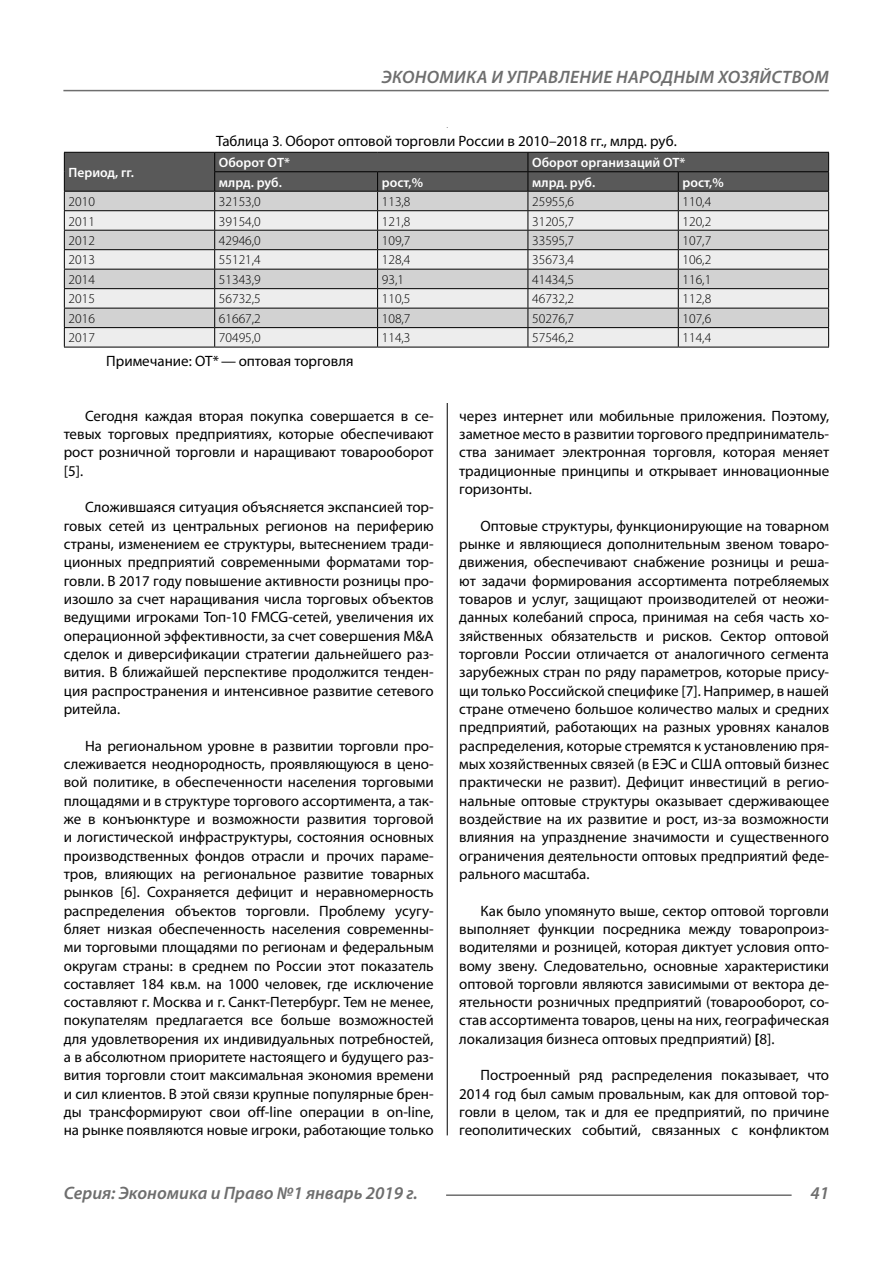
<style>
.page{position:relative;width:893px;height:1263px;background:#fff}
.page>*{position:absolute;margin:0;border:0;box-sizing:border-box;transform-origin:0 0}
.t1{font:italic 600 18px "Myriad Pro";color:#6e6e6e}
.Normal{font:15px/18.3px "Myriad Pro";color:#000;text-align:justify}
.podpis{font:15px "Myriad Pro";color:#000}
.Tab_content{font:300 13.5px "Myriad Pro";color:#000}
.Tab_header{font:600 13.5px "Myriad Pro";color:#fff}
.s1{font-weight:700}
</style>
<div class="page">
<hr style="left:447px;top:128px;width:1px;height:1007px;background:#000">
<div style="left:64px;top:128px;width:765px;height:274px;background:#fff"></div>
<hr style="left:64px;top:347px;width:151px;height:1px;background:#000">
<hr style="left:215px;top:347px;width:163px;height:1px;background:#000">
<hr style="left:378px;top:347px;width:150px;height:1px;background:#000">
<hr style="left:528px;top:347px;width:150px;height:1px;background:#000">
<hr style="left:678px;top:347px;width:151px;height:1px;background:#000">
<svg style="left:64px;top:152px;width:765px;height:195px;background:#b9b9b9"></svg>
<hr style="left:64px;top:191px;width:151px;height:1px;background:#000">
<hr style="left:215px;top:191px;width:163px;height:1px;background:#000">
<hr style="left:378px;top:191px;width:150px;height:1px;background:#000">
<hr style="left:528px;top:191px;width:150px;height:1px;background:#000">
<hr style="left:678px;top:191px;width:151px;height:1px;background:#000">
<hr style="left:63px;top:90px;width:766px;height:1px;background:#6e6e6e">
<hr style="left:446px;top:1194px;width:346px;height:2px;background:#6e6e6e">
<p class="t1" style="left:382px;top:66px;width:24px">Экономика</p>
<p class="t1" style="left:491px;top:66px;width:27px">и управление</p>
<p class="t1" style="left:616px;top:66px;width:13px">народн</p>
<p class="t1" style="left:686px;top:66px;width:99px">ым хозяйством</p>
<p class="Tab_header" style="left:69px;top:164px;width:67px">Период, гг.</p>
<p class="podpis" style="left:216px;top:132px;width:462px">Таблица 3. Оборот оптовой торговли России в 2010–2018 гг., млрд. руб.</p>
<p class="Tab_header" style="left:219px;top:154px;width:73px">Оборот ОТ*</p>
<p class="Tab_header" style="left:532px;top:154px;width:155px">Оборот организаций ОТ*</p>
<p class="Tab_header" style="left:219px;top:173px;width:64px">млрд. руб.</p>
<p class="Tab_header" style="left:382px;top:173px;width:43px">рост,%</p>
<p class="Tab_header" style="left:532px;top:173px;width:64px">млрд. руб.</p>
<p class="Tab_header" style="left:682px;top:173px;width:43px">рост,%</p>
<p class="Tab_content" style="left:69px;top:193px;width:28px">2010</p>
<p class="Tab_content" style="left:219px;top:193px;width:43px">32153,0</p>
<p class="Tab_content" style="left:382px;top:193px;width:30px">113,8</p>
<p class="Tab_content" style="left:532px;top:193px;width:43px">25955,6</p>
<p class="Tab_content" style="left:682px;top:193px;width:30px">110,4</p>
<p class="Tab_content" style="left:69px;top:213px;width:28px">2011</p>
<p class="Tab_content" style="left:219px;top:213px;width:43px">39154,0</p>
<p class="Tab_content" style="left:382px;top:213px;width:30px">121,8</p>
<p class="Tab_content" style="left:532px;top:213px;width:43px">31205,7</p>
<p class="Tab_content" style="left:682px;top:213px;width:30px">120,2</p>
<p class="Tab_content" style="left:69px;top:232px;width:28px">2012</p>
<p class="Tab_content" style="left:219px;top:232px;width:43px">42946,0</p>
<p class="Tab_content" style="left:382px;top:232px;width:30px">109,7</p>
<p class="Tab_content" style="left:532px;top:232px;width:43px">33595,7</p>
<p class="Tab_content" style="left:682px;top:232px;width:30px">107,7</p>
<p class="Tab_content" style="left:69px;top:252px;width:28px">2013</p>
<p class="Tab_content" style="left:219px;top:252px;width:43px">55121,4</p>
<p class="Tab_content" style="left:382px;top:252px;width:30px">128,4</p>
<p class="Tab_content" style="left:532px;top:252px;width:43px">35673,4</p>
<p class="Tab_content" style="left:682px;top:252px;width:30px">106,2</p>
<p class="Tab_content" style="left:69px;top:271px;width:28px">2014</p>
<p class="Tab_content" style="left:219px;top:271px;width:43px">51343,9</p>
<p class="Tab_content" style="left:382px;top:271px;width:24px">93,1</p>
<p class="Tab_content" style="left:532px;top:271px;width:43px">41434,5</p>
<p class="Tab_content" style="left:682px;top:271px;width:30px">116,1</p>
<p class="Tab_content" style="left:69px;top:291px;width:28px">2015</p>
<p class="Tab_content" style="left:219px;top:291px;width:43px">56732,5</p>
<p class="Tab_content" style="left:382px;top:291px;width:30px">110,5</p>
<p class="Tab_content" style="left:532px;top:291px;width:43px">46732,2</p>
<p class="Tab_content" style="left:682px;top:291px;width:30px">112,8</p>
<p class="Tab_content" style="left:69px;top:310px;width:28px">2016</p>
<p class="Tab_content" style="left:219px;top:310px;width:43px">61667,2</p>
<p class="Tab_content" style="left:382px;top:310px;width:30px">108,7</p>
<p class="Tab_content" style="left:532px;top:310px;width:43px">50276,7</p>
<p class="Tab_content" style="left:682px;top:310px;width:30px">107,6</p>
<p class="Tab_content" style="left:69px;top:330px;width:28px">2017</p>
<p class="Tab_content" style="left:219px;top:330px;width:43px">70495,0</p>
<p class="Tab_content" style="left:382px;top:330px;width:30px">114,3</p>
<p class="Tab_content" style="left:532px;top:330px;width:43px">57546,2</p>
<p class="Tab_content" style="left:682px;top:330px;width:30px">114,4</p>
<p class="podpis" style="left:106px;top:351px;width:249px">Примечание: ОТ* — оптовая торговля</p>
<p class="Normal" style="left:64px;top:406px;width:371px;text-indent:21px">Сегодня каждая вторая покупка совершается в се&shy;тевых торговых предприятиях, которые обеспечивают рост розничной торговли и наращивают товарооборот [5].</p>
<p class="Normal" style="left:64px;top:498px;width:371px;text-indent:21px">Сложившаяся ситуация объясняется экспансией тор&shy;говых сетей из центральных регионов на периферию страны, изменением ее структуры, вытеснением тради&shy;ционных предприятий современными форматами тор&shy;говли. В 2017 году повышение активности розницы про&shy;изошло за счет наращивания числа торговых объектов ведущими игроками Топ‑10 FMCG-сетей, увеличения их операционной эффективности, за счет совершения M&amp;A сделок и диверсификации стратегии дальнейшего раз&shy;вития. В ближайшей перспективе продолжится тенден&shy;ция распространения и интенсивное развитие сетевого ритейла.</p>
<p class="Normal" style="left:64px;top:736px;width:371px;text-indent:21px">На региональном уровне в развитии торговли про&shy;слеживается неоднородность, проявляющуюся в цено&shy;вой политике, в обеспеченности населения торговыми площадями и в структуре торгового ассортимента, а так&shy;же в конъюнктуре и возможности развития торговой и логистической инфраструктуры, состояния основных производственных фондов отрасли и прочих параме&shy;тров, влияющих на региональное развитие товарных рынков [6]. Сохраняется дефицит и неравномерность распределения объектов торговли. Проблему усугу&shy;бляет низкая обеспеченность населения современны&shy;ми торговыми площадями по регионам и федеральным округам страны: в среднем по России этот показатель составляет 184 кв.м. на 1000 человек, где исключение составляют г. Москва и г. Санкт-Петербург. Тем не менее, покупателям предлагается все больше возможностей для удовлетворения их индивидуальных потребностей, а в абсолютном приоритете настоящего и будущего раз&shy;вития торговли стоит максимальная экономия времени и сил клиентов. В этой связи крупные популярные брен&shy;ды трансформируют свои off-line операции в оn-line, на рынке появляются новые игроки, работающие только</p>
<p class="Normal" style="left:459px;top:406px;width:371px">через интернет или мобильные приложения. Поэтому, заметное место в развитии торгового предприниматель&shy;ства занимает электронная торговля, которая меняет традиционные принципы и открывает инновационные горизонты.</p>
<p class="Normal" style="left:459px;top:516px;width:371px;text-indent:21px">Оптовые структуры, функционирующие на товарном рынке и являющиеся дополнительным звеном товаро&shy;движения, обеспечивают снабжение розницы и реша&shy;ют задачи формирования ассортимента потребляемых товаров и услуг, защищают производителей от неожи&shy;данных колебаний спроса, принимая на себя часть хо&shy;зяйственных обязательств и рисков. Сектор оптовой торговли России отличается от аналогичного сегмента зарубежных стран по ряду параметров, которые прису&shy;щи только Российской специфике [7]. Например, в нашей стране отмечено большое количество малых и средних предприятий, работающих на разных уровнях каналов распределения, которые стремятся к установлению пря&shy;мых хозяйственных связей (в ЕЭС и США оптовый бизнес практически не развит). Дефицит инвестиций в регио&shy;нальные оптовые структуры оказывает сдерживающее воздействие на их развитие и рост, из-за возможности влияния на упразднение значимости и существенного ограничения деятельности оптовых предприятий феде&shy;рального масштаба.</p>
<p class="Normal" style="left:459px;top:901px;width:371px;text-indent:21px">Как было упомянуто выше, сектор оптовой торговли выполняет функции посредника между товаропроиз&shy;водителями и розницей, которая диктует условия опто&shy;вому звену. Следовательно, основные характеристики оптовой торговли являются зависимыми от вектора де&shy;ятельности розничных предприятий (товарооборот, со&shy;став ассортимента товаров, цены на них, географическая локализация бизнеса оптовых предприятий) <span class="s1">[</span>8].</p>
<p class="Normal" style="left:459px;top:1066px;width:371px;text-indent:21px">Построенный ряд распределения показывает, что 2014 год был самым провальным, как для оптовой тор&shy;говли в целом, так и для ее предприятий, по причине геополитических событий, связанных с конфликтом</p>
<p class="t1" style="left:64px;top:1182px;width:356px">Серия: Экономика и Право №1 январь 2019 г.</p>
<p class="t1" style="left:810px;top:1182px;width:20px">41</p>
</div>
